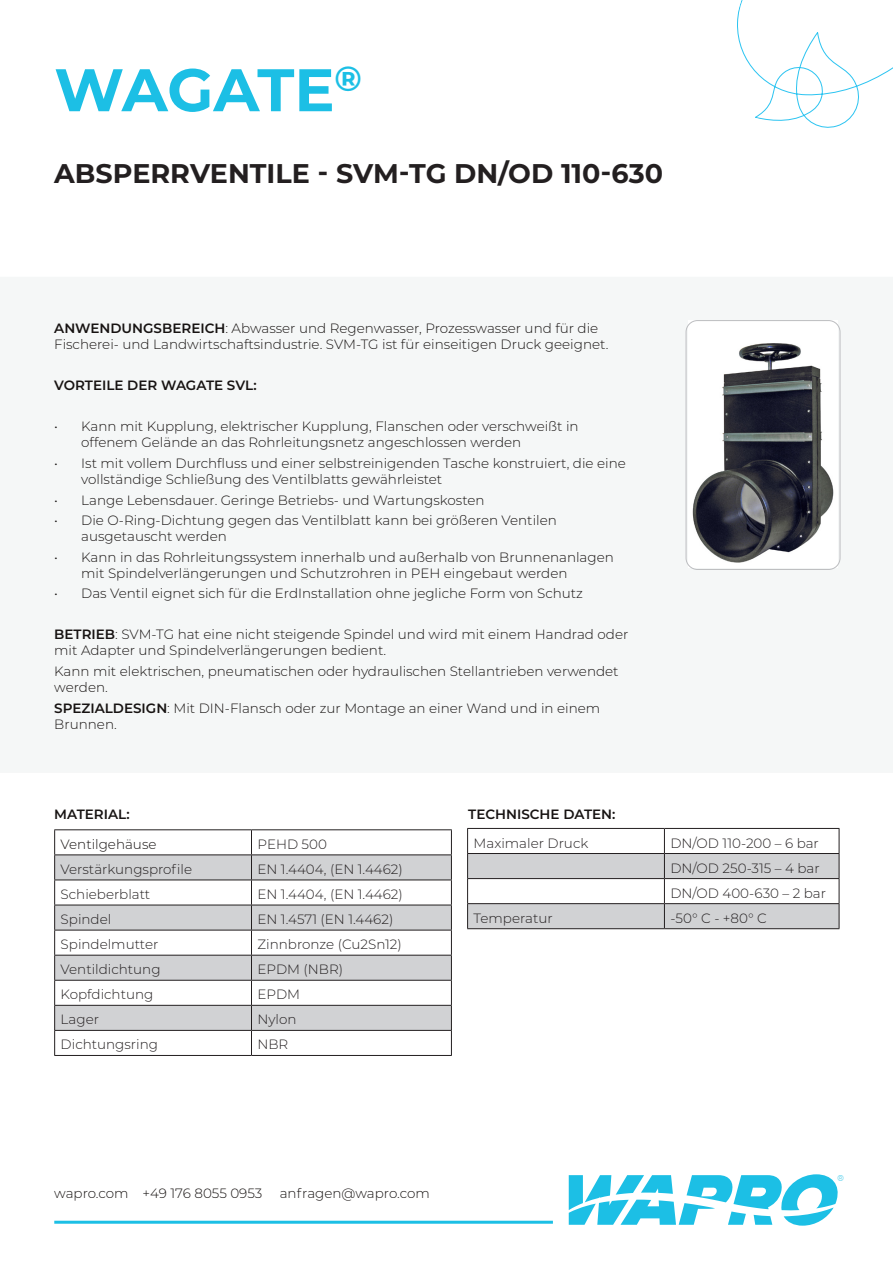
<style>
.page{position:relative;width:893px;height:1263px;background:#fff}
.page>*{position:absolute;margin:0;border:0;box-sizing:border-box;transform-origin:0 0}
.t1{font:700 60px "Montserrat";letter-spacing:-.01em;color:#1cbfe5}
.t2{font:700 27px "Montserrat";color:#231f20}
.Paragraph_Text_Brochure{font:300 13.5px/16.2px "Montserrat";color:#171312}
.Prisformat{font:300 13.5px "Montserrat";color:#231f20}
.Tabelltext{font:300 13.5px "Montserrat";color:#231f20}
.Paragraph_Text_Brochure-2{font:600 13.5px "Montserrat";color:#171312}
.t3{font:300 8.4px "Montserrat";color:#1cbfe5}
.s1{font-weight:600}
</style>
<div class="page">
<hr style="left:54px;top:1221px;width:499px;height:3px;background:#1cbfe5">
<svg style="left:569px;top:1174px;width:269px;height:52px"></svg>
<svg style="left:737px;top:0;width:156px;height:128px"></svg>
<hr style="left:467px;top:828px;width:197px;height:1px;background:#231f20">
<hr style="left:664px;top:828px;width:175px;height:1px;background:#231f20">
<svg style="left:467px;top:829px;width:373px;height:100px"></svg>
<hr style="left:467px;top:928px;width:197px;height:1px;background:#231f20">
<hr style="left:664px;top:928px;width:175px;height:1px;background:#231f20">
<img style="left:689px;top:320px;width:148px;height:247px">
<div style="left:686px;top:320px;width:154px;height:250px;border:1px solid #bcbdc0;border-radius:11px"></div>
<svg style="left:55px;top:855px;width:396px;height:175px;fill:#d1d2d4"></svg>
<hr style="left:54px;top:829px;width:197px;height:1px;background:#231f20">
<hr style="left:251px;top:829px;width:201px;height:1px;background:#231f20">
<hr style="left:54px;top:854px;width:197px;height:1px;background:#231f20">
<hr style="left:251px;top:854px;width:201px;height:1px;background:#231f20">
<hr style="left:54px;top:879px;width:197px;height:1px;background:#231f20">
<hr style="left:251px;top:879px;width:201px;height:1px;background:#231f20">
<hr style="left:54px;top:905px;width:197px;height:1px;background:#231f20">
<hr style="left:251px;top:905px;width:201px;height:1px;background:#231f20">
<hr style="left:54px;top:930px;width:197px;height:1px;background:#231f20">
<hr style="left:251px;top:930px;width:201px;height:1px;background:#231f20">
<hr style="left:54px;top:955px;width:197px;height:1px;background:#231f20">
<hr style="left:251px;top:955px;width:201px;height:1px;background:#231f20">
<hr style="left:54px;top:980px;width:197px;height:1px;background:#231f20">
<hr style="left:251px;top:980px;width:201px;height:1px;background:#231f20">
<hr style="left:54px;top:1005px;width:197px;height:1px;background:#231f20">
<hr style="left:251px;top:1005px;width:201px;height:1px;background:#231f20">
<hr style="left:54px;top:1030px;width:197px;height:1px;background:#231f20">
<svg style="left:54px;top:830px;width:1px;height:225px"></svg>
<hr style="left:251px;top:1030px;width:201px;height:1px;background:#231f20">
<svg style="left:251px;top:830px;width:1px;height:225px"></svg>
<svg style="left:451px;top:830px;width:1px;height:225px"></svg>
<hr style="left:54px;top:1055px;width:197px;height:1px;background:#231f20">
<hr style="left:251px;top:1055px;width:201px;height:1px;background:#231f20">
<p class="t1" style="left:54px;top:47px;width:309px">WAGATE<sup>®</sup></p>
<p class="t2" style="left:54px;top:154px;width:610px">ABSPERRVENTILE - SVM-TG DN/OD 110-630</p>
<p class="Paragraph_Text_Brochure" style="left:54px;top:320px;width:556px"><span class="s1">ANWENDUNGSBEREICH</span>: Abwasser und Regenwasser, Prozesswasser und für die<br>Fischerei- und Landwirtschaftsindustrie. SVM-TG ist für einseitigen Druck geeignet.</p>
<p class="Paragraph_Text_Brochure-2" style="left:54px;top:376px;width:204px">VORTEILE DER WAGATE SVL:</p>
<p class="Paragraph_Text_Brochure" style="left:81px;top:418px;width:499px;text-indent:-27px">• Kann mit Kupplung, elektrischer Kupplung, Flanschen oder verschweißt in offenem Gelände an das Rohrleitungsnetz angeschlossen werden</p>
<p class="Paragraph_Text_Brochure" style="left:81px;top:455px;width:546px;text-indent:-27px">• Ist mit vollem Durchfluss und einer selbstreinigenden Tasche konstruiert, die eine vollständige Schließung des Ventilblatts gewährleistet</p>
<p class="Paragraph_Text_Brochure" style="left:54px;top:491px;width:432px">• Lange Lebensdauer. Geringe Betriebs- und Wartungskosten</p>
<p class="Paragraph_Text_Brochure" style="left:81px;top:512px;width:477px;text-indent:-27px">• Die O-Ring-Dichtung gegen das Ventilblatt kann bei größeren Ventilen ausgetauscht werden</p>
<p class="Paragraph_Text_Brochure" style="left:81px;top:548px;width:534px;text-indent:-27px">• Kann in das Rohrleitungssystem innerhalb und außerhalb von Brunnenanlagen mit Spindelverlängerungen und Schutzrohren in PEH eingebaut werden</p>
<p class="Paragraph_Text_Brochure" style="left:54px;top:585px;width:530px">• Das Ventil eignet sich für die ErdInstallation ohne jegliche Form von Schutz</p>
<p class="Paragraph_Text_Brochure" style="left:54px;top:626px;width:576px"><span class="s1">BETRIEB</span>: SVM-TG hat eine nicht steigende Spindel und wird mit einem Handrad oder mit Adapter und Spindelverlängerungen bedient.</p>
<p class="Paragraph_Text_Brochure" style="left:54px;top:663px;width:566px">Kann mit elektrischen, pneumatischen oder hydraulischen Stellantrieben verwendet werden.</p>
<p class="Paragraph_Text_Brochure" style="left:54px;top:699px;width:547px"><span class="s1">SPEZIALDESIGN</span>: Mit DIN-Flansch oder zur Montage an einer Wand und in einem<br>Brunnen.</p>
<p class="Paragraph_Text_Brochure-2" style="left:54px;top:805px;width:77px">MATERIAL:</p>
<p class="Paragraph_Text_Brochure" style="left:61px;top:835px;width:97px">Ventilgehäuse</p>
<p class="Prisformat" style="left:257px;top:835px;width:71px">PEHD 500</p>
<p class="Tabelltext" style="left:61px;top:860px;width:133px">Verstärkungsprofile</p>
<p class="Prisformat" style="left:257px;top:860px;width:147px">EN 1.4404, (EN 1.4462)</p>
<p class="Tabelltext" style="left:61px;top:885px;width:91px">Schieberblatt</p>
<p class="Prisformat" style="left:257px;top:885px;width:147px">EN 1.4404, (EN 1.4462)</p>
<p class="Tabelltext" style="left:61px;top:910px;width:52px">Spindel</p>
<p class="Prisformat" style="left:257px;top:910px;width:137px">EN 1.4571 (EN 1.4462)</p>
<p class="Tabelltext" style="left:61px;top:935px;width:99px">Spindelmutter</p>
<p class="Prisformat" style="left:257px;top:935px;width:146px">Zinnbronze (Cu2Sn12)</p>
<p class="Tabelltext" style="left:61px;top:960px;width:101px">Ventildichtung</p>
<p class="Prisformat" style="left:257px;top:960px;width:87px">EPDM (NBR)</p>
<p class="Tabelltext" style="left:61px;top:985px;width:94px">Kopfdichtung</p>
<p class="Prisformat" style="left:257px;top:985px;width:44px">EPDM</p>
<p class="Tabelltext" style="left:61px;top:1010px;width:40px">Lager</p>
<p class="Prisformat" style="left:257px;top:1010px;width:41px">Nylon</p>
<p class="Tabelltext" style="left:61px;top:1035px;width:99px">Dichtungsring</p>
<p class="Prisformat" style="left:257px;top:1035px;width:32px">NBR</p>
<p class="Paragraph_Text_Brochure-2" style="left:468px;top:805px;width:149px">TECHNISCHE DATEN:</p>
<p class="Tabelltext" style="left:474px;top:833px;width:116px">Maximaler Druck</p>
<p class="Prisformat" style="left:670px;top:833px;width:150px">DN/OD 110-200 – 6 bar</p>
<p class="Prisformat" style="left:670px;top:859px;width:151px">DN/OD 250-315 – 4 bar</p>
<p class="Prisformat" style="left:670px;top:884px;width:157px">DN/OD 400-630 – 2 bar</p>
<p class="Tabelltext" style="left:474px;top:909px;width:81px">Temperatur</p>
<p class="Prisformat" style="left:670px;top:909px;width:98px">-50° C - +80° C</p>
<p class="Paragraph_Text_Brochure" style="left:54px;top:1185px;width:210px">wapro.com +49 176 8055 0953</p>
<p class="Paragraph_Text_Brochure" style="left:280px;top:1185px;width:152px">anfragen@wapro.com</p>
<p class="t3" style="left:838px;top:1172px;width:8px">®</p>
</div>
